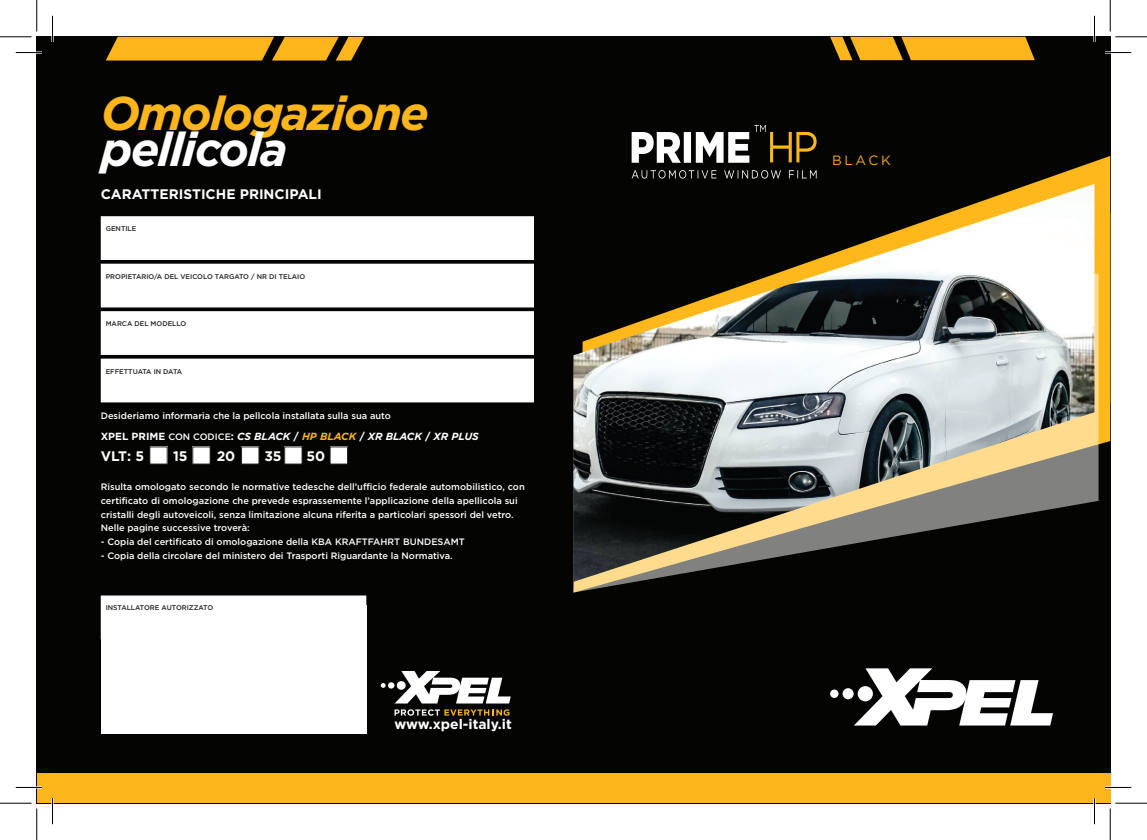
<style>
.page{position:relative;width:1147px;height:840px;background:#fff}
.page>*{position:absolute;margin:0;border:0;box-sizing:border-box;transform-origin:0 0}
.Kop_groot{font:italic 700 47.25px/36.2px "Gotham";letter-spacing:-.04em;color:#fcb61c}
.Subkop_2{font:700 13.83px "Gotham";color:#fff}
.t1{font:13.47px "Gotham";letter-spacing:.2em;color:#f5a81c}
.Subkop_2-2{font:italic 700 10.33px "Gotham";color:#fff}
.Wit_normaal{font:500 9.28px/13.8px "Gotham";color:#fff}
.Formulier_witte_rege{font:500 6.83px "Gotham";color:#231f20}
.s1{color:#fff}
.s2{font-style:normal}
.s3{font-weight:500;font-style:normal;font-size:9.28px}
.s4{color:#fbb41b}
</style>
<div class="page">
<div style="left:573px;top:37px;width:537px;height:765px;background:#040503"></div>
<div style="left:37px;top:37px;width:536px;height:765px;background:#040503"></div>
<div style="left:101px;top:216px;width:433px;height:44px;background:#fff"></div>
<div style="left:101px;top:263px;width:433px;height:44px;background:#fff"></div>
<div style="left:101px;top:311px;width:433px;height:44px;background:#fff"></div>
<div style="left:101px;top:358px;width:433px;height:44px;background:#fff"></div>
<div style="left:37px;top:773px;width:1073px;height:29px;background:#fcb61c"></div>
<div style="left:101px;top:605px;width:265px;height:128px;background:#fff"></div>
<div style="left:101px;top:595px;width:265px;height:44px;background:#fff"></div>
<svg style="left:106px;top:37px;width:258px;height:24px;background:#d89c18"></svg>
<svg style="left:830px;top:37px;width:205px;height:23px;background:#dc9f18"></svg>
<div style="left:150px;top:446px;width:17px;height:18px;background:#fff"></div>
<div style="left:149px;top:446px;width:19px;height:18px;border:1px solid #231f20"></div>
<div style="left:193px;top:446px;width:17px;height:18px;background:#fff"></div>
<div style="left:192px;top:446px;width:19px;height:18px;border:1px solid #231f20"></div>
<div style="left:241px;top:446px;width:18px;height:18px;background:#fff"></div>
<div style="left:285px;top:446px;width:17px;height:18px;background:#fff"></div>
<div style="left:330px;top:446px;width:17px;height:18px;background:#fff"></div>
<svg style="left:631px;top:156px;width:479px;height:345px"></svg>
<svg style="left:573px;top:273px;width:525px;height:319px"></svg>
<img style="left:573px;top:184px;width:521px;height:397px">
<svg style="left:830px;top:668px;width:223px;height:57px"></svg>
<svg style="left:631px;top:125px;width:185px;height:53px"></svg>
<svg style="left:381px;top:671px;width:130px;height:32px"></svg>
<svg style="left:394px;top:709px;width:115px;height:6px"></svg>
<hr style="left:16px;top:51px;width:26px;height:3px;background:#fff">
<hr style="left:1105px;top:51px;width:26px;height:3px;background:#fff">
<hr style="left:16px;top:786px;width:26px;height:2px;background:#fff">
<hr style="left:1105px;top:786px;width:26px;height:2px;background:#fff">
<hr style="left:51px;top:16px;width:3px;height:26px;background:#fff">
<hr style="left:51px;top:797px;width:3px;height:26px;background:#fff">
<hr style="left:1093px;top:16px;width:2px;height:26px;background:#fff">
<hr style="left:1093px;top:797px;width:2px;height:26px;background:#fff">
<svg style="left:16px;top:52px;width:26px;height:1px"></svg>
<svg style="left:1105px;top:52px;width:26px;height:1px"></svg>
<svg style="left:16px;top:786px;width:26px;height:1px"></svg>
<svg style="left:1105px;top:786px;width:26px;height:1px"></svg>
<svg style="left:52px;top:16px;width:1px;height:26px"></svg>
<svg style="left:52px;top:797px;width:1px;height:26px"></svg>
<svg style="left:1094px;top:16px;width:1px;height:26px"></svg>
<svg style="left:1094px;top:797px;width:1px;height:26px"></svg>
<hr style="left:0;top:36px;width:32px;height:1px;background:#000">
<hr style="left:1115px;top:36px;width:32px;height:1px;background:#000">
<hr style="left:0;top:802px;width:32px;height:1px;background:#000">
<hr style="left:1115px;top:802px;width:32px;height:1px;background:#000">
<hr style="left:36px;top:0;width:1px;height:32px;background:#000">
<hr style="left:36px;top:808px;width:1px;height:31px;background:#000">
<hr style="left:1110px;top:0;width:1px;height:32px;background:#000">
<hr style="left:1110px;top:808px;width:1px;height:31px;background:#000">
<p class="Kop_groot" style="left:101px;top:94px;width:330px">Omologazione <span class="s1">pellicola</span></p>
<p class="Subkop_2" style="left:101px;top:185px;width:223px">CARATTERISTICHE PRINCIPALI</p>
<p class="Formulier_witte_rege" style="left:106px;top:225px;width:32px">GENTILE</p>
<p class="Formulier_witte_rege" style="left:106px;top:272px;width:201px">PROPIETARIO/A DEL VEICOLO TARGATO / NR DI TELAIO</p>
<p class="Formulier_witte_rege" style="left:106px;top:319px;width:82px">MARCA DEL MODELLO</p>
<p class="Formulier_witte_rege" style="left:106px;top:367px;width:78px">EFFETTUATA IN DATA</p>
<p class="Wit_normaal" style="left:101px;top:408px;width:292px">Desideriamo informaria che la pellcola installata sulla sua auto</p>
<p class="Subkop_2-2" style="left:101px;top:429px;width:380px"><span class="s2">XPEL PRIME</span> <span class="s3">CON CODICE</span><span class="s2">:</span> CS BLACK <span class="s2">/</span> <span class="s4">HP BLACK</span> <span class="s2">/</span> XR BLACK <span class="s2">/</span> XR PLUS</p>
<p class="Subkop_2" style="left:101px;top:447px;width:45px">VLT: 5</p>
<p class="Subkop_2" style="left:173px;top:447px;width:16px">15</p>
<p class="Subkop_2" style="left:217px;top:447px;width:20px">20</p>
<p class="Subkop_2" style="left:264px;top:447px;width:19px">35</p>
<p class="Subkop_2" style="left:307px;top:447px;width:20px">50</p>
<p class="Wit_normaal" style="left:101px;top:479px;width:425px">Risulta omologato secondo le normative tedesche dell’ufficio federale automobilistico, con certificato di omologazione che prevede esprassemente l’applicazione della apellicola sui cristalli degli autoveicoli, senza limitazione alcuna riferita a particolari spessori del vetro.<br>Nelle pagine successive troverà:</p>
<p class="Wit_normaal" style="left:101px;top:534px;width:365px">- Copia del certificato di omologazione della KBA KRAFTFAHRT BUNDESAMT</p>
<p class="Wit_normaal" style="left:101px;top:548px;width:353px">- Copia della circolare del ministero dei Trasporti Riguardante la Normativa.</p>
<p class="Formulier_witte_rege" style="left:106px;top:604px;width:109px">INSTALLATORE AUTORIZZATO</p>
<p class="Subkop_2" style="left:394px;top:716px;width:119px">www.xpel-italy.it</p>
<p class="t1" style="left:832px;top:152px;width:60px">BLACK</p>
</div>
